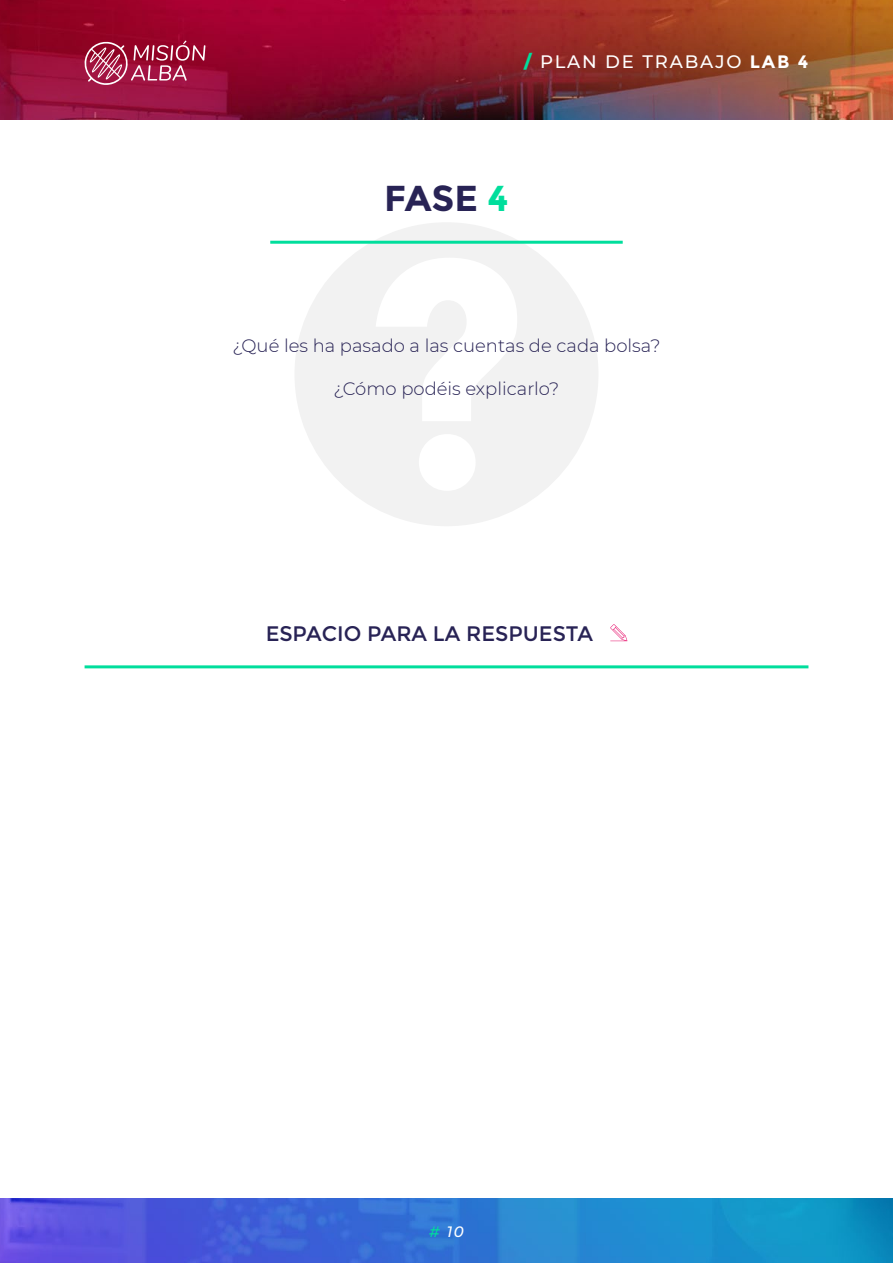
<style>
.page{position:relative;width:893px;height:1263px;background:#fff}
.page>*{position:absolute;margin:0;border:0;box-sizing:border-box;transform-origin:0 0}
.t1{font:700 36px "Montserrat";color:#282355}
.t2{font:21px "Montserrat";color:#282355}
.t3{font:300 18px "Montserrat";color:#282355}
.t4{font:500 18px "Montserrat";letter-spacing:.1em;color:#fff}
.t5{font:italic 500 15px "Montserrat";color:#fff}
.s1{font-weight:800;color:#00de9c}
.s2{font-weight:700}
.s3{color:#00de9c}
</style>
<div class="page">
<img style="left:0;top:0;width:893px;height:119px">
<img style="left:0;top:1198px;width:893px;height:65px">
<svg style="left:84px;top:40px;width:121px;height:45px;background:#ad395a"></svg>
<div style="left:294px;top:222px;width:304px;height:304px;background:#f2f2f2;border-radius:50%"></div>
<svg style="left:376px;top:258px;width:141px;height:232px"></svg>
<hr style="left:270px;top:241px;width:353px;height:3px;background:#00de9c">
<svg style="left:610px;top:624px;width:17px;height:17px"></svg>
<hr style="left:85px;top:665px;width:723px;height:3px;background:#00de9c">
<p class="t4" style="left:524px;top:49px;width:286px"><span class="s1">/</span> PLAN DE TRABAJO <span class="s2">LAB 4</span></p>
<h1 class="t1" style="left:384px;top:177px;width:126px">FASE <span class="s3">4</span></h1>
<p class="t3" style="left:232px;top:333px;width:430px">¿Qué les ha pasado a las cuentas de cada bolsa?</p>
<p class="t3" style="left:334px;top:376px;width:227px">¿Cómo podéis explicarlo?</p>
<p class="t2" style="left:266px;top:622px;width:329px">ESPACIO PARA LA RESPUESTA</p>
<p class="t5" style="left:429px;top:1221px;width:36px"><span class="s3">#</span> 10</p>
</div>
